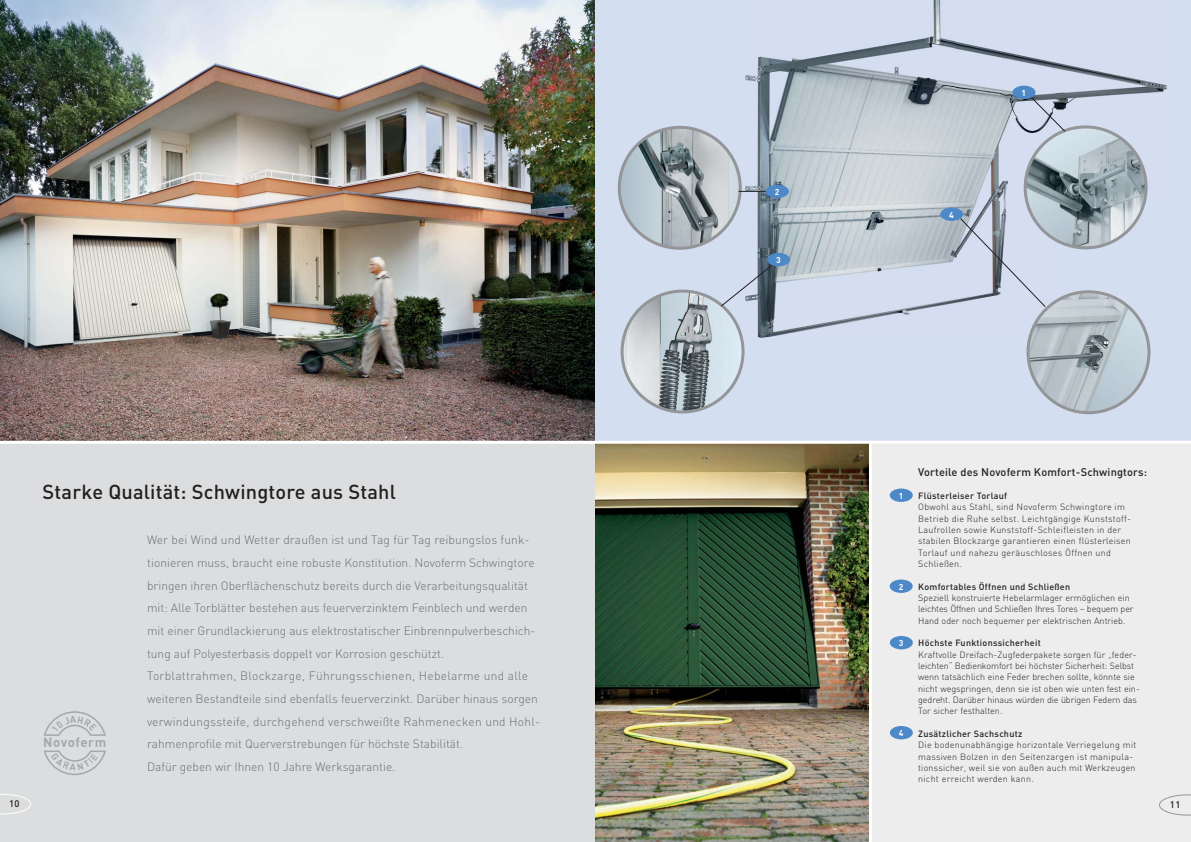
<style>
.page{position:relative;width:1191px;height:842px;background:#fff}
.page>*{position:absolute;margin:0;border:0;box-sizing:border-box;transform-origin:0 0}
.t1{font:500 20px "DIN";letter-spacing:.01em;color:#231f20}
.t2{font:700 13.2px "DIN";letter-spacing:.04em;color:#a5a8aa}
.t3{font:300 12px/22.7px "DIN";color:#6d6e70}
.t4{font:500 11px "DIN";letter-spacing:.015em;color:#231f20}
.t5{font:500 9.5px "DIN";color:#231f20}
.t6{font:300 9px/11.3px "DIN";letter-spacing:.01em;color:#231f20}
.t7{font:300 9px/11.3px "DIN";letter-spacing:.03em;color:#231f20}
.t8{font:500 9px "DIN";letter-spacing:.03em;color:#231f20}
.t9{font:700 8.5px "DIN";color:#fff}
</style>
<div class="page">
<div style="left:0;top:442px;width:595px;height:400px;background:#dcddde"></div>
<img style="left:0;top:0;width:595px;height:441px">
<div style="left:595px;top:442px;width:596px;height:400px;background:#ededee"></div>
<div style="left:595px;top:0;width:596px;height:442px;background:#d4def1"></div>
<div style="left:890px;top:726px;width:23px;height:13px;background:#4d89c8;border-radius:50%"></div>
<img style="left:745px;top:0;width:421px;height:337px">
<img style="left:1025px;top:127px;width:121px;height:121px;border-radius:50%">
<div style="left:1023px;top:125px;width:124px;height:124px;border:3px solid #939598;border-radius:50%"></div>
<div style="left:889px;top:579px;width:23px;height:14px;background:#4d89c8;border-radius:50%"></div>
<div style="left:889px;top:489px;width:23px;height:13px;background:#4d89c8;border-radius:50%"></div>
<svg style="left:1029px;top:96px;width:36px;height:36px"></svg>
<svg style="left:959px;top:218px;width:87px;height:89px"></svg>
<img style="left:619px;top:127px;width:121px;height:121px;border-radius:50%">
<div style="left:618px;top:126px;width:123px;height:124px;border:3px solid #939598;border-radius:50%"></div>
<img style="left:622px;top:291px;width:121px;height:121px;border-radius:50%">
<div style="left:620px;top:290px;width:124px;height:123px;border:3px solid #939598;border-radius:50%"></div>
<div style="left:890px;top:636px;width:23px;height:13px;background:#4d89c8;border-radius:50%"></div>
<hr style="left:738px;top:191px;width:32px;height:1px;background:#231f20">
<img style="left:595px;top:444px;width:274px;height:398px">
<hr style="left:0;top:441px;width:1191px;height:3px;background:#fff">
<hr style="left:869px;top:442px;width:3px;height:400px;background:#fff">
<svg style="left:720px;top:264px;width:53px;height:43px"></svg>
<svg style="left:1159px;top:794px;width:32px;height:21px"></svg>
<svg style="left:0;top:794px;width:31px;height:20px"></svg>
<div style="left:766px;top:185px;width:23px;height:13px;background:#4d89c8;border-radius:50%"></div>
<div style="left:767px;top:253px;width:23px;height:13px;background:#4d89c8;border-radius:50%"></div>
<div style="left:940px;top:208px;width:23px;height:13px;background:#4d89c8;border-radius:50%"></div>
<div style="left:1012px;top:86px;width:23px;height:13px;background:#4d89c8;border-radius:50%"></div>
<img style="left:1028px;top:292px;width:121px;height:121px;border-radius:50%">
<div style="left:1026px;top:290px;width:124px;height:124px;border:3px solid #939598;border-radius:50%"></div>
<svg style="left:44px;top:711px;width:62px;height:64px"></svg>
<h1 class="t1" style="left:43px;top:485px;width:355px">Starke Qualität: Schwingtore aus Stahl</h1>
<p class="t3" style="left:147px;top:530px;width:395px">Wer bei Wind und Wetter draußen ist und Tag für Tag reibungslos funk&shy;tionieren muss, braucht eine robuste Konstitution. Novoferm Schwingtore bringen ihren Oberflächenschutz bereits durch die Verarbeitungsqualität mit: Alle Torblätter bestehen aus feuerverzinktem Feinblech und werden mit einer Grundlackierung aus elektrostatischer Einbrennpulverbeschich&shy;tung auf Polyesterbasis doppelt vor Korrosion geschützt.<br>Torblattrahmen, Blockzarge, Führungsschienen, Hebelarme und alle weiteren Bestandteile sind ebenfalls feuerverzinkt. Darüber hinaus sorgen verwindungssteife, durchgehend verschweißte Rahmenecken und Hohl&shy;rahmenprofile mit Querverstrebungen für höchste Stabilität.<br>Dafür geben wir Ihnen 10 Jahre Werksgarantie.</p>
<p class="t2" style="left:43px;top:734px;width:64px">Novoferm</p>
<p class="t9" style="left:775px;top:189px;width:6px">2</p>
<p class="t9" style="left:776px;top:257px;width:6px">3</p>
<p class="t9" style="left:949px;top:212px;width:6px">4</p>
<p class="t9" style="left:1021px;top:90px;width:6px">1</p>
<p class="t9" style="left:898px;top:493px;width:6px">1</p>
<p class="t9" style="left:898px;top:584px;width:6px">2</p>
<p class="t9" style="left:899px;top:640px;width:6px">3</p>
<p class="t9" style="left:899px;top:730px;width:6px">4</p>
<p class="t4" style="left:918px;top:468px;width:230px">Vorteile des Novoferm Komfort-Schwingtors:</p>
<p class="t8" style="left:918px;top:492px;width:90px">Flüsterleiser Torlauf</p>
<p class="t7" style="left:918px;top:502px;width:214px">Obwohl aus Stahl, sind Novoferm Schwingtore im Betrieb die Ruhe selbst. Leichtgängige Kunststoff-Laufrollen sowie Kunststoff-Schleifleisten in der stabilen Blockzarge garantieren einen flüsterleisen Torlauf und nahezu geräuschloses Öffnen und Schließen.</p>
<p class="t8" style="left:918px;top:583px;width:153px">Komfortables Öffnen und Schließen</p>
<p class="t6" style="left:918px;top:593px;width:217px">Speziell konstruierte Hebelarmlager ermöglichen ein leichtes Öffnen und Schließen Ihres Tores – bequem per<br>Hand oder noch bequemer per elektrischen Antrieb.</p>
<p class="t8" style="left:918px;top:640px;width:124px">Höchste Funktionssicherheit</p>
<p class="t6" style="left:918px;top:650px;width:223px">Kraftvolle Dreifach-Zugfederpakete sorgen für „feder&shy;leichten“ Bedienkomfort bei höchster Sicherheit: Selbst wenn tatsächlich eine Feder brechen sollte, könnte sie nicht wegspringen, denn sie ist oben wie unten fest ein&shy;gedreht. Darüber hinaus würden die übrigen Federn das Tor sicher festhalten.</p>
<p class="t8" style="left:918px;top:731px;width:106px">Zusätzlicher Sachschutz</p>
<p class="t7" style="left:918px;top:741px;width:220px">Die bodenunabhängige horizontale Verriegelung mit massiven Bolzen in den Seitenzargen ist manipula&shy;tionssicher, weil sie von außen auch mit Werkzeugen nicht erreicht werden kann.</p>
<p class="t5" style="left:9px;top:800px;width:12px">10</p>
<p class="t5" style="left:1169px;top:801px;width:12px">11</p>
</div>
